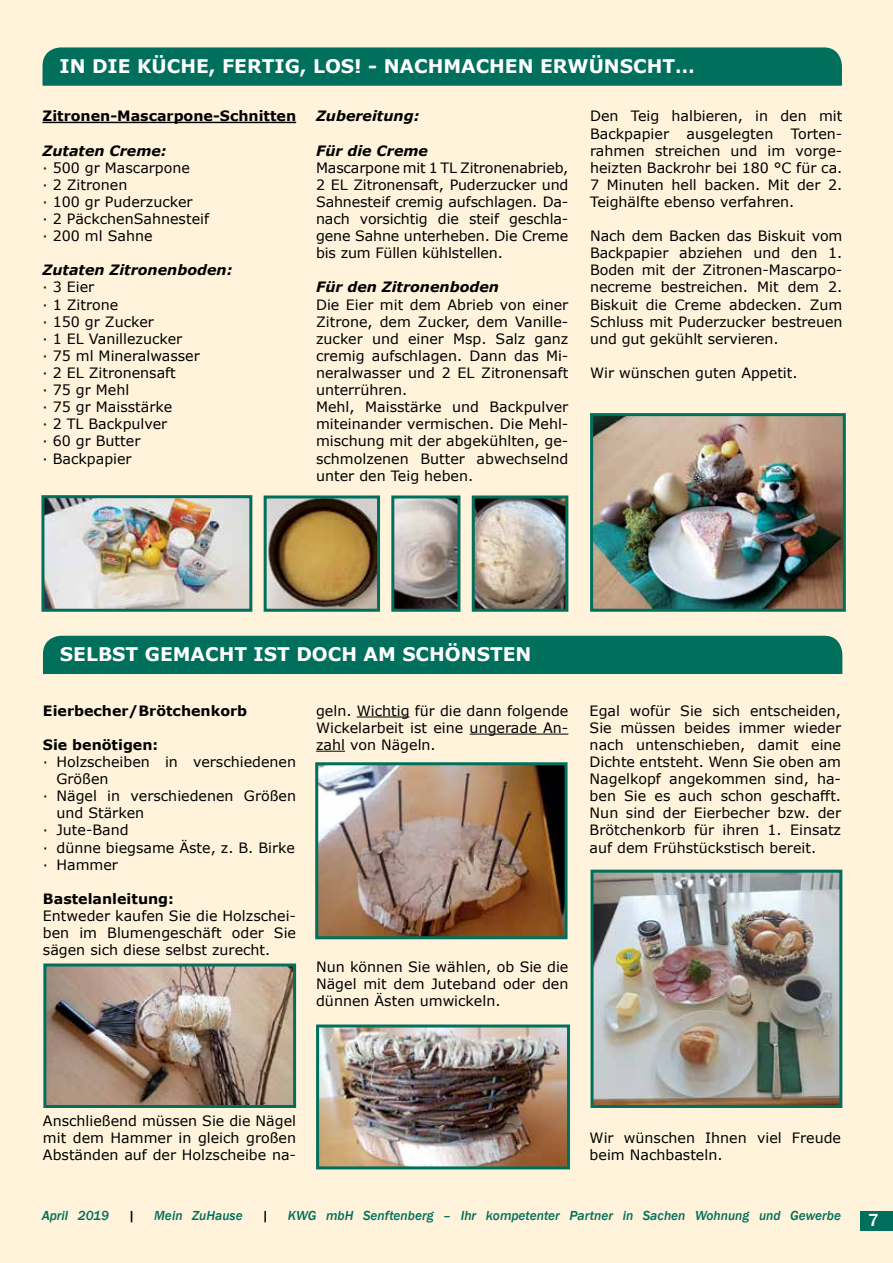
<style>
.page{position:relative;width:893px;height:1263px;background:#fff3dc}
.page>*{position:absolute;margin:0;border:0;box-sizing:border-box;transform-origin:0 0}
.t1{font:700 18.75px "Verdana";color:#fff}
.t2{font:500 18px "Franklin Gothic";color:#fff}
.t3{font:14.25px/17.1px "Verdana";color:#000;text-align:justify}
.t4{font:700 14.25px "Verdana";color:#000}
.t5{font:italic 700 14.25px "Verdana";color:#000}
.t6{font:italic 500 13.5px "Franklin Gothic";color:#006f5b}
.t7{font:italic 500 13.5px "Franklin Gothic";color:#000}
</style>
<div class="page">
<div style="left:860px;top:1211px;width:33px;height:20px;background:#006f5b"></div>
<img style="left:594px;top:874px;width:244px;height:230px">
<div style="left:590px;top:870px;width:252px;height:238px;border:3px solid #006f5b"></div>
<div style="left:43px;top:47px;width:799px;height:39px;background:#006f5b"></div>
<div style="left:43px;top:636px;width:799px;height:38px;background:#006f5b"></div>
<hr style="left:43px;top:122px;width:253px;height:1px;background:#000">
<img style="left:45px;top:499px;width:203px;height:109px">
<div style="left:41px;top:495px;width:211px;height:117px;border:3px solid #006f5b"></div>
<img style="left:268px;top:499px;width:108px;height:109px">
<div style="left:264px;top:495px;width:116px;height:117px;border:3px solid #006f5b"></div>
<img style="left:395px;top:499px;width:61px;height:109px">
<div style="left:391px;top:495px;width:69px;height:117px;border:3px solid #006f5b"></div>
<img style="left:476px;top:499px;width:88px;height:109px">
<div style="left:472px;top:495px;width:96px;height:117px;border:3px solid #006f5b"></div>
<img style="left:594px;top:417px;width:248px;height:191px">
<div style="left:590px;top:413px;width:256px;height:199px;border:3px solid #006f5b"></div>
<hr style="left:357px;top:716px;width:53px;height:1px;background:#000">
<hr style="left:470px;top:734px;width:98px;height:1px;background:#000">
<svg style="left:316px;top:751px;width:29px;height:1px"></svg>
<img style="left:47px;top:967px;width:245px;height:137px">
<div style="left:43px;top:963px;width:253px;height:145px;border:3px solid #006f5b"></div>
<img style="left:319px;top:766px;width:244px;height:169px">
<div style="left:315px;top:762px;width:252px;height:177px;border:3px solid #006f5b"></div>
<img style="left:320px;top:1028px;width:246px;height:137px">
<div style="left:316px;top:1024px;width:254px;height:145px;border:3px solid #006f5b"></div>
<h1 class="t1" style="left:60px;top:53px;width:637px">IN DIE KÜCHE, FERTIG, LOS! - NACHMACHEN ERWÜNSCHT…</h1>
<p class="t4" style="left:43px;top:106px;width:255px">Zitronen-Mascarpone-Schnitten</p>
<p class="t5" style="left:43px;top:140px;width:126px">Zutaten Creme:</p>
<p class="t3" style="left:43px;top:159px;width:168px;text-align:left">· 500 gr Mascarpone<br>· 2 Zitronen<br>· 100 gr Puderzucker<br>· 2 PäckchenSahnesteif · 200 ml Sahne</p>
<p class="t5" style="left:43px;top:260px;width:191px">Zutaten Zitronenboden:</p>
<p class="t3" style="left:43px;top:279px;width:159px;text-align:left">· 3 Eier<br>· 1 Zitrone<br>· 150 gr Zucker<br>· 1 EL Vanillezucker<br>· 75 ml Mineralwasser · 2 EL Zitronensaft<br>· 75 gr Mehl<br>· 75 gr Maisstärke<br>· 2 TL Backpulver<br>· 60 gr Butter<br>· Backpapier</p>
<p class="t5" style="left:316px;top:106px;width:105px">Zubereitung:</p>
<p class="t5" style="left:316px;top:140px;width:113px">Für die Creme</p>
<p class="t3" style="left:316px;top:159px;width:254px">Mascarpone mit 1 TL Zitronenabrieb, 2 EL Zitronensaft, Puderzucker und Sahnesteif cremig aufschlagen. Da&shy;nach vorsichtig die steif geschla&shy;gene Sahne unterheben. Die Creme bis zum Füllen kühlstellen.</p>
<p class="t5" style="left:316px;top:277px;width:184px">Für den Zitronenboden</p>
<p class="t3" style="left:316px;top:296px;width:254px;text-align:left">Die Eier mit dem Abrieb von einer<br>Zitrone, dem Zucker, dem Vanille&shy;zucker und einer Msp. Salz ganz cremig aufschlagen. Dann das Mi&shy;neralwasser und 2 EL Zitronensaft unterrühren.<br>Mehl, Maisstärke und Backpulver miteinander vermischen. Die Mehl&shy;mischung mit der abgekühlten, ge&shy;schmolzenen Butter abwechselnd unter den Teig heben.</p>
<p class="t3" style="left:590px;top:108px;width:254px">Den Teig halbieren, in den mit Backpapier ausgelegten Torten&shy;rahmen streichen und im vorge&shy;heizten Backrohr bei 180 °C für ca.<br>7 Minuten hell backen. Mit der 2.<br>Teighälfte ebenso verfahren.</p>
<p class="t3" style="left:590px;top:227px;width:254px">Nach dem Backen das Biskuit vom Backpapier abziehen und den 1.<br>Boden mit der Zitronen-Mascarpo&shy;necreme bestreichen. Mit dem 2.<br>Biskuit die Creme abdecken. Zum Schluss mit Puderzucker bestreuen und gut gekühlt servieren.</p>
<p class="t3" style="left:590px;top:364px;width:209px">Wir wünschen guten Appetit.</p>
<h1 class="t1" style="left:60px;top:641px;width:473px">SELBST GEMACHT IST DOCH AM SCHÖNSTEN</h1>
<p class="t4" style="left:43px;top:700px;width:206px">Eierbecher/Brötchenkorb</p>
<p class="t4" style="left:43px;top:735px;width:117px">Sie benötigen:</p>
<p class="t3" style="left:43px;top:753px;width:255px">· Holzscheiben in verschiedenen</p>
<p class="t3" style="left:56px;top:770px;width:54px">Größen</p>
<p class="t3" style="left:43px;top:787px;width:255px">· Nägel in verschiedenen Größen</p>
<p class="t3" style="left:56px;top:804px;width:89px">und Stärken</p>
<p class="t3" style="left:43px;top:821px;width:87px">· Jute-Band</p>
<p class="t3" style="left:43px;top:839px;width:253px">· dünne biegsame Äste, z. B. Birke</p>
<p class="t3" style="left:43px;top:856px;width:77px">· Hammer</p>
<p class="t4" style="left:43px;top:888px;width:133px">Bastelanleitung:</p>
<p class="t3" style="left:43px;top:907px;width:255px">Entweder kaufen Sie die Holzschei&shy;ben im Blumengeschäft oder Sie sägen sich diese selbst zurecht.</p>
<p class="t3" style="left:316px;top:702px;width:254px">geln. Wichtig für die dann folgende Wickelarbeit ist eine ungerade An&shy;zahl von Nägeln.</p>
<p class="t3" style="left:316px;top:958px;width:254px">Nun können Sie wählen, ob Sie die Nägel mit dem Juteband oder den dünnen Ästen umwickeln.</p>
<p class="t3" style="left:590px;top:702px;width:253px">Egal wofür Sie sich entscheiden, Sie müssen beides immer wieder nach untenschieben, damit eine Dichte entsteht. Wenn Sie oben am Nagelkopf angekommen sind, ha&shy;ben Sie es auch schon geschafft.<br>Nun sind der Eierbecher bzw. der Brötchenkorb für ihren 1. Einsatz auf dem Frühstückstisch bereit.</p>
<p class="t3" style="left:43px;top:1112px;width:255px">Anschließend müssen Sie die Nägel mit dem Hammer in gleich großen Abständen auf der Holzscheibe na-</p>
<p class="t3" style="left:590px;top:1129px;width:253px">Wir wünschen Ihnen viel Freude beim Nachbasteln.</p>
<p class="t6" style="left:42px;top:1207px;width:69px">April 2019</p>
<p class="t7" style="left:128px;top:1207px;width:8px">|</p>
<p class="t6" style="left:154px;top:1207px;width:90px">Mein ZuHause</p>
<p class="t7" style="left:262px;top:1207px;width:8px">|</p>
<p class="t6" style="left:288px;top:1207px;width:555px">KWG mbH Senftenberg – Ihr kompetenter Partner in Sachen Wohnung und Gewerbe</p>
<p class="t2" style="left:868px;top:1209px;width:12px">7</p>
</div>
